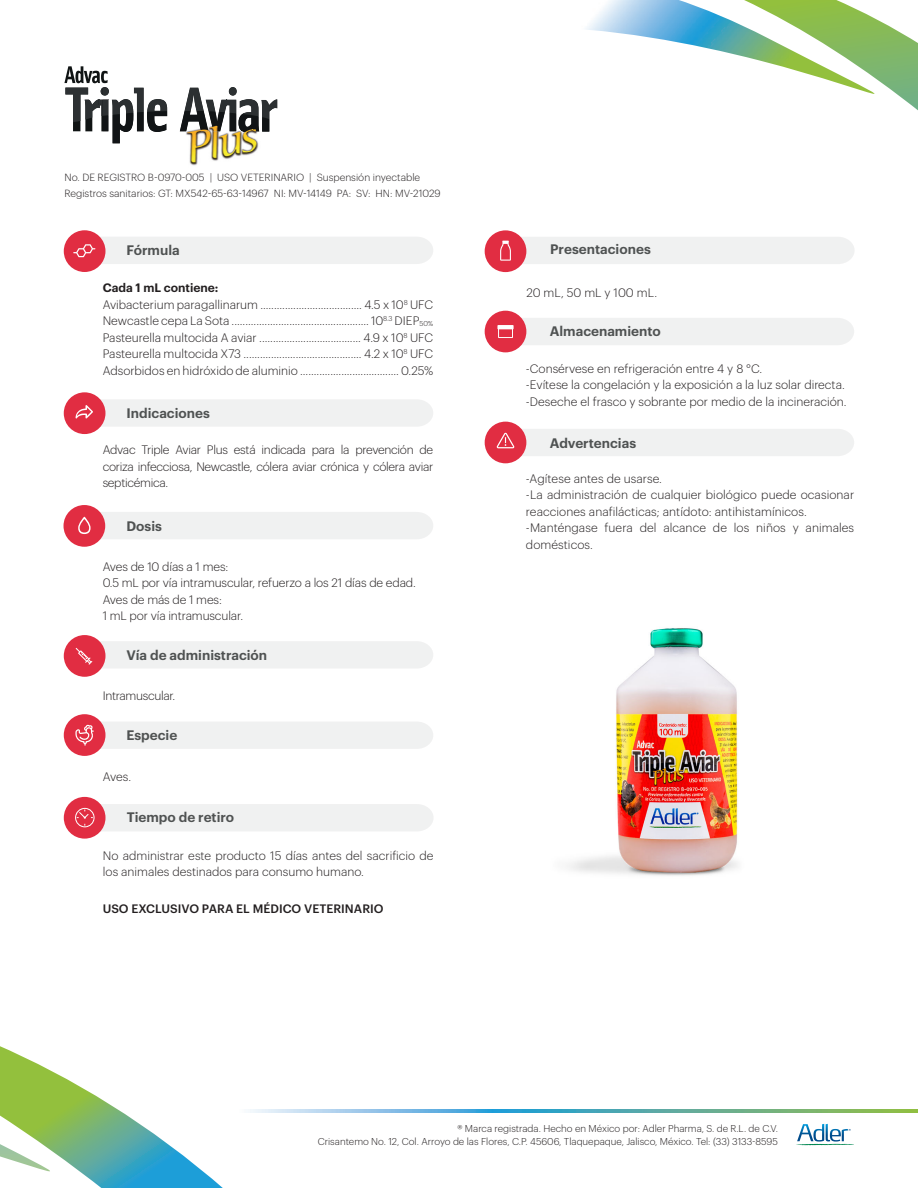
<style>
.page{position:relative;width:918px;height:1188px;background:#fff}
.page>*{position:absolute;margin:0;border:0;box-sizing:border-box;transform-origin:0 0}
.t1{font:600 13.5px "Graphik";color:#4f5252}
.t2{font:300 12px/16.5px "Graphik";color:#231f20}
.t3{font:500 12px "Graphik";color:#231f20}
.t4{font:600 12px "Graphik";color:#231f20}
.t5{font:300 12px "Graphik";letter-spacing:-.025em;color:#231f20}
.t6{font:300 10.2px "Graphik";color:#231f20}
.t7{font:300 9.75px/13.5px "Graphik";color:#231f20;text-align:right}
</style>
<div class="page">
<svg style="left:875px;top:18px;width:43px;height:93px"></svg>
<img style="left:586px;top:0;width:289px;height:94px">
<svg style="left:0;top:1046px;width:223px;height:142px"></svg>
<img style="left:149px;top:1110px;width:769px;height:3px">
<svg style="left:796px;top:1124px;width:58px;height:21px"></svg>
<img style="left:112px;top:99px;width:166px;height:67px">
<svg style="left:180px;top:87px;width:97px;height:45px"></svg>
<img style="left:240px;top:99px;width:19px;height:17px">
<img style="left:261px;top:99px;width:16px;height:20px">
<svg style="left:64px;top:66px;width:103px;height:77px"></svg>
<div style="left:64px;top:230px;width:41px;height:42px;background:#e12d42;border-radius:50%"></div>
<svg style="left:73px;top:237px;width:360px;height:27px"></svg>
<div style="left:64px;top:392px;width:41px;height:42px;background:#e12d42;border-radius:50%"></div>
<svg style="left:75px;top:399px;width:358px;height:28px"></svg>
<div style="left:64px;top:505px;width:41px;height:42px;background:#e12d42;border-radius:50%"></div>
<svg style="left:78px;top:512px;width:355px;height:27px"></svg>
<div style="left:64px;top:635px;width:41px;height:42px;background:#e12d42;border-radius:50%"></div>
<svg style="left:75px;top:641px;width:358px;height:28px"></svg>
<div style="left:485px;top:230px;width:41px;height:42px;background:#e12d42;border-radius:50%"></div>
<svg style="left:500px;top:237px;width:354px;height:27px"></svg>
<div style="left:485px;top:311px;width:41px;height:41px;background:#e12d42;border-radius:50%"></div>
<svg style="left:497px;top:318px;width:357px;height:27px"></svg>
<hr style="left:497px;top:325px;width:17px;height:4px;background:#fff">
<div style="left:485px;top:422px;width:41px;height:41px;background:#e12d42;border-radius:50%"></div>
<svg style="left:496px;top:429px;width:358px;height:27px"></svg>
<div style="left:64px;top:714px;width:41px;height:42px;background:#e12d42;border-radius:50%"></div>
<svg style="left:75px;top:722px;width:358px;height:27px"></svg>
<img style="left:567px;top:628px;width:171px;height:248px">
<div style="left:64px;top:797px;width:42px;height:42px;background:#e12d42;border-radius:50%"></div>
<svg style="left:75px;top:804px;width:358px;height:27px"></svg>
<p class="t6" style="left:64px;top:170px;width:357px">No. DE REGISTRO B-0970-005 | USO VETERINARIO | Suspensión inyectable</p>
<p class="t6" style="left:64px;top:186px;width:378px">Registros sanitarios: GT: MX542-65-63-14967 NI: MV-14149 PA: SV: HN: MV-21029</p>
<p class="t1" style="left:126px;top:240px;width:55px">Fórmula</p>
<p class="t4" style="left:103px;top:279px;width:117px">Cada 1 mL contiene:</p>
<p class="t2" style="left:103px;top:295px;width:332px">Avibacterium paragallinarum ..................................... 4.5 x 10<sup>8</sup> UFC</p>
<p class="t2" style="left:103px;top:312px;width:332px">Newcastle cepa La Sota .................................................. 10<sup>8.3</sup> DIEP<sub>50%</sub></p>
<p class="t2" style="left:103px;top:328px;width:332px">Pasteurella multocida A aviar ..................................... 4.9 x 10<sup>8</sup> UFC</p>
<p class="t2" style="left:103px;top:345px;width:332px">Pasteurella multocida X73 ........................................... 4.2 x 10<sup>8</sup> UFC</p>
<p class="t2" style="left:103px;top:361px;width:332px">Adsorbidos en hidróxido de aluminio .................................... 0.25%</p>
<p class="t1" style="left:126px;top:403px;width:85px">Indicaciones</p>
<p class="t2" style="left:103px;top:441px;width:332px;text-align:justify">Advac Triple Aviar Plus está indicada para la prevención de coriza infecciosa, Newcastle, cólera aviar crónica y cólera aviar septicémica.</p>
<p class="t1" style="left:126px;top:515px;width:37px">Dosis</p>
<p class="t2" style="left:103px;top:557px;width:127px">Aves de 10 días a 1 mes:</p>
<p class="t2" style="left:103px;top:574px;width:315px">0.5 mL por vía intramuscular, refuerzo a los 21 días de edad.</p>
<p class="t2" style="left:103px;top:590px;width:121px">Aves de más de 1 mes:</p>
<p class="t2" style="left:103px;top:607px;width:142px">1 mL por vía intramuscular.</p>
<p class="t1" style="left:126px;top:645px;width:142px">Vía de administración</p>
<p class="t5" style="left:103px;top:687px;width:74px">Intramuscular.</p>
<p class="t1" style="left:126px;top:724px;width:52px">Especie</p>
<p class="t2" style="left:103px;top:767px;width:30px">Aves.</p>
<p class="t1" style="left:127px;top:807px;width:109px">Tiempo de retiro</p>
<p class="t2" style="left:103px;top:846px;width:332px">No administrar este producto 15 días antes del sacrificio de los animales destinados para consumo humano.</p>
<p class="t3" style="left:103px;top:899px;width:282px">USO EXCLUSIVO PARA EL MÉDICO VETERINARIO</p>
<p class="t1" style="left:550px;top:239px;width:102px">Presentaciones</p>
<p class="t2" style="left:526px;top:284px;width:132px">20 mL, 50 mL y 100 mL.</p>
<p class="t1" style="left:550px;top:320px;width:113px">Almacenamiento</p>
<p class="t2" style="left:526px;top:359px;width:238px">-Consérvese en refrigeración entre 4 y 8 °C.</p>
<p class="t2" style="left:526px;top:376px;width:320px">-Evítese la congelación y la exposición a la luz solar directa.</p>
<p class="t2" style="left:526px;top:392px;width:322px">-Deseche el frasco y sobrante por medio de la incineración.</p>
<p class="t1" style="left:550px;top:432px;width:88px">Advertencias</p>
<p class="t2" style="left:526px;top:469px;width:138px">-Agítese antes de usarse.</p>
<p class="t2" style="left:526px;top:486px;width:330px">-La administración de cualquier biológico puede ocasionar reacciones anafilácticas; antídoto: antihistamínicos.</p>
<p class="t2" style="left:526px;top:519px;width:330px">-Manténgase fuera del alcance de los niños y animales domésticos.</p>
<p class="t7" style="left:318px;top:1121px;width:462px">® Marca registrada. Hecho en México por: Adler Pharma, S. de R.L. de C.V.<br>Crisantemo No. 12, Col. Arroyo de las Flores, C.P. 45606, Tlaquepaque, Jalisco, México. Tel: (33) 3133-8595</p>
</div>
